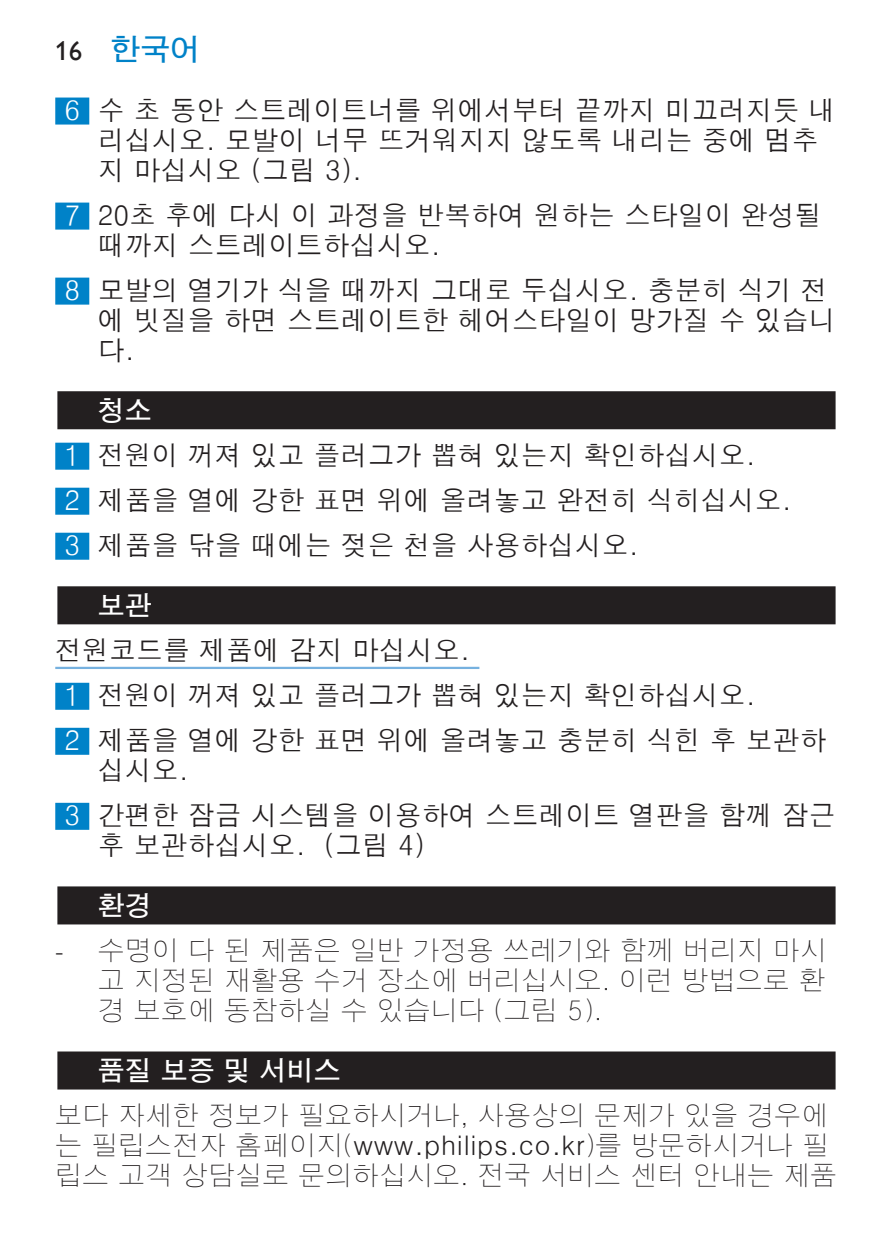
<style>
.page{position:relative;width:893px;height:1259px;background:#fff}
.page>*{position:absolute;margin:0;border:0;box-sizing:border-box;transform-origin:0 0}
.t1{font:700 30px "HY Go Thic";color:#0082c8}
.t2{font:500 27px/45px "HY Go Thic";color:#231f20}
.t3{font:300 27px/30px "HY Go Thic";color:#231f20;text-align:justify}
.t4{font:700 27px "HY Go Thic";color:#fff}
.t5{font:27px "Gill Sans Alt One WGL Light";color:#231f20}
.s1{font-family:"Gill Sans Alt One WGL";font-weight:400;font-size:27px;color:#231f20}
.s2{color:#fff}
.s3{font-weight:700;color:#fff}
.s4{font-weight:500}
</style>
<div class="page">
<div style="left:55px;top:98px;width:34px;height:27px;background:#0082c8"></div>
<div style="left:55px;top:203px;width:34px;height:27px;background:#0082c8"></div>
<div style="left:55px;top:278px;width:34px;height:27px;background:#0082c8"></div>
<div style="left:55px;top:389px;width:783px;height:43px;background:linear-gradient(to right,#c1c0c0,#c1c0c0)"></div>
<div style="left:57px;top:391px;width:779px;height:38px;background:#231f20"></div>
<div style="left:55px;top:443px;width:34px;height:27px;background:#0082c8"></div>
<div style="left:55px;top:488px;width:34px;height:27px;background:#0082c8"></div>
<div style="left:55px;top:533px;width:34px;height:27px;background:#0082c8"></div>
<div style="left:55px;top:584px;width:783px;height:43px;background:linear-gradient(to right,#b1afb0,#b1afb0)"></div>
<div style="left:57px;top:586px;width:779px;height:38px;background:#231f20"></div>
<hr style="left:55px;top:667px;width:424px;height:2px;background:#76b1df">
<div style="left:55px;top:683px;width:34px;height:27px;background:#0082c8"></div>
<div style="left:55px;top:728px;width:34px;height:27px;background:#0082c8"></div>
<div style="left:55px;top:803px;width:34px;height:27px;background:#0082c8"></div>
<div style="left:55px;top:884px;width:783px;height:43px;background:linear-gradient(to right,#979596,#979596)"></div>
<div style="left:57px;top:886px;width:779px;height:38px;background:#231f20"></div>
<div style="left:55px;top:1049px;width:783px;height:43px;background:linear-gradient(to right,#888687,#888687)"></div>
<div style="left:57px;top:1051px;width:779px;height:38px;background:#231f20"></div>
<p class="t1" style="left:55px;top:34px;width:147px"><span class="s1">16</span> 한국어</p>
<p class="t2" style="left:98px;top:95px;width:739px;line-height:30px;text-indent:-33px"><span class="s2">6</span> 수 초 동안 스트레이트너를 위에서부터 끝까지 미끄러지듯 내 리십시오. 모발이 너무 뜨거워지지 않도록 내리는 중에 멈추 지 마십시오 (그림 3).</p>
<p class="t2" style="left:98px;top:200px;width:726px;line-height:30px;text-indent:-33px"><span class="s2">7</span> 20초 후에 다시 이 과정을 반복하여 원하는 스타일이 완성될 때까지 스트레이트하십시오.</p>
<p class="t2" style="left:98px;top:275px;width:739px;line-height:30px;text-indent:-33px"><span class="s2">8</span> 모발의 열기가 식을 때까지 그대로 두십시오. 충분히 식기 전 에 빗질을 하면 스트레이트한 헤어스타일이 망가질 수 있습니 다.</p>
<p class="t2" style="left:64px;top:388px;width:729px;text-indent:33px"><span class="s3">청소<br></span><span class="s2">1</span> 전원이 꺼져 있고 플러그가 뽑혀 있는지 확인하십시오.<br><span class="s2">2</span> 제품을 열에 강한 표면 위에 올려놓고 완전히 식히십시오.<br><span class="s2">3</span> 제품을 닦을 때에는 젖은 천을 사용하십시오.</p>
<p class="t4" style="left:98px;top:592px;width:55px">보관</p>
<p class="t2" style="left:64px;top:628px;width:764px;text-indent:-9px">전원코드를 제품에 감지 마십시오.<br><span class="s2">1</span> 전원이 꺼져 있고 플러그가 뽑혀 있는지 확인하십시오.<br><span class="s2">2</span> 제품을 열에 강한 표면 위에 올려놓고 충분히 식힌 후 보관하</p>
<p class="t2" style="left:64px;top:748px;width:773px;text-indent:33px">십시오.<br><span class="s2">3</span> 간편한 잠금 시스템을 이용하여 스트레이트 열판을 함께 잠근</p>
<p class="t2" style="left:98px;top:823px;width:329px">후 보관하십시오. (그림 4)</p>
<p class="t4" style="left:98px;top:892px;width:55px">환경</p>
<p class="t3" style="left:98px;top:935px;width:730px">수명이 다 된 제품은 일반 가정용 쓰레기와 함께 버리지 마시 고 지정된 재활용 수거 장소에 버리십시오. 이런 방법으로 환 경 보호에 동참하실 수 있습니다 (그림 5).</p>
<p class="t4" style="left:98px;top:1057px;width:244px">품질 보증 및 서비스</p>
<p class="t3" style="left:55px;top:1100px;width:783px;text-align:left">보다 자세한 정보가 필요하시거나, 사용상의 문제가 있을 경우에 는 필립스전자 홈페이지(<span class="s4">www.philips.co.kr</span>)를 방문하시거나 필 립스 고객 상담실로 문의하십시오. 전국 서비스 센터 안내는 제품</p>
<p class="t5" style="left:55px;top:933px;width:10px">-</p>
</div>
